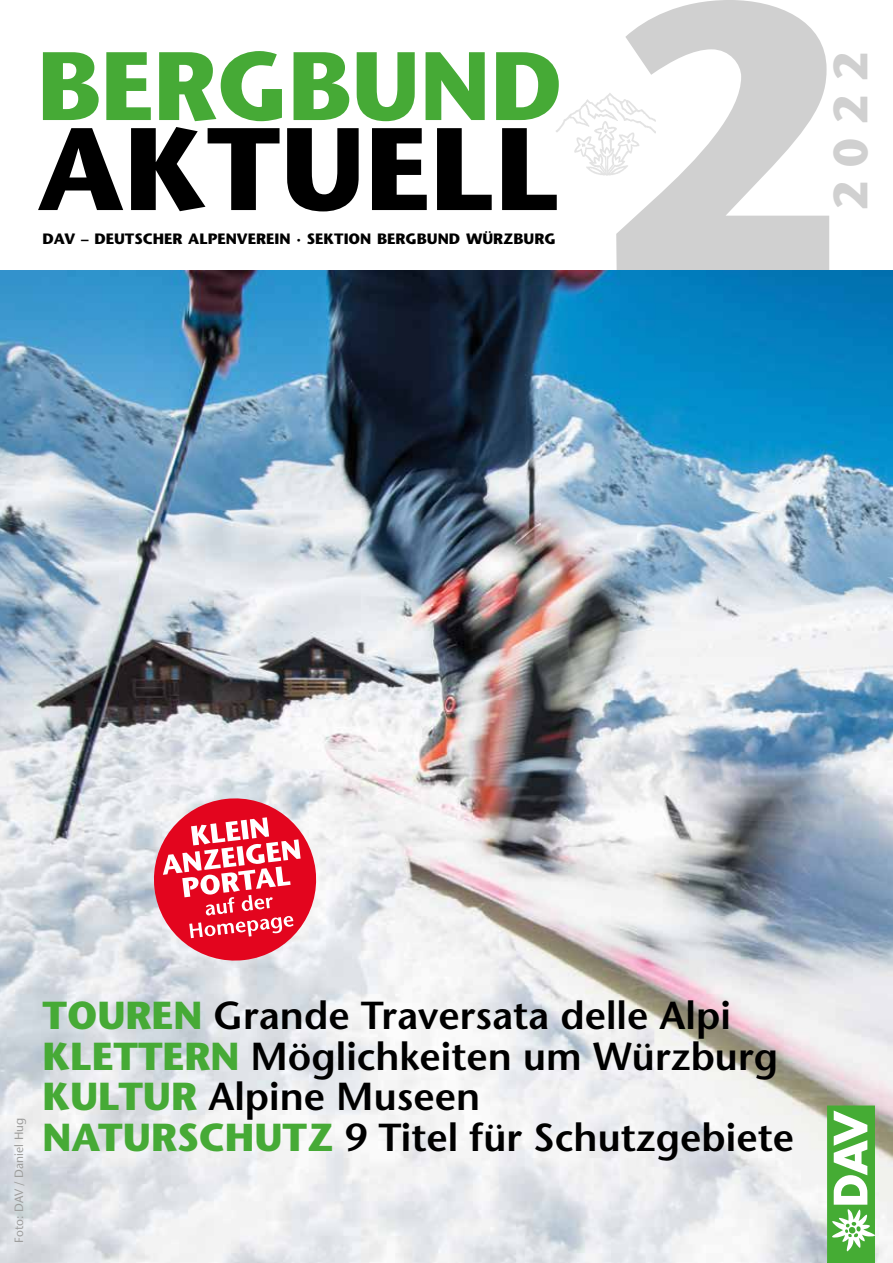
<style>
.page{position:relative;width:893px;height:1263px;background:#fff}
.page>*{position:absolute;margin:0;border:0;box-sizing:border-box;transform-origin:0 0}
.t1{font:700 117px "Stone Sans";color:#000}
.t2{font:700 96.9px "Stone Sans";color:#46aa36}
.t3{font:700 48px "Stone Sans";color:#d0d0d0;scale:.95 1}
.t4{font:600 39px/40.5px "Stone Sans";color:#000}
.t5{font:700 15px "Stone Sans";color:#000}
.t6{font:12px "Stone Sans";color:#9d9d9c}
.s1{font-weight:700;color:#46aa36}
</style>
<div class="page">
<svg style="left:616px;top:0;width:213px;height:270px;fill:#d0d0d0"></svg>
<img style="left:0;top:270px;width:893px;height:993px">
<svg style="left:827px;top:1105px;width:47px;height:158px"></svg>
<svg style="left:149px;top:794px;width:172px;height:171px"></svg>
<img style="left:556px;top:93px;width:100px;height:82px">
<h2 class="t2" style="left:37px;top:25px;width:527px">BERGBUND</h2>
<h1 class="t1" style="left:37px;top:95px;width:524px">AKTUELL</h1>
<p class="t5" style="left:43px;top:229px;width:515px">DAV – DEUTSCHER ALPENVEREIN · SEKTION BERGBUND WÜRZBURG</p>
<p class="t3" style="left:820px;top:210px;width:168px;rotate:-90deg">2022</p>
<p class="t6" style="left:11px;top:1242px;width:126px;rotate:-90deg">Foto: DAV / Daniel Hug</p>
<p class="t4" style="left:43px;top:995px;width:753px"><span class="s1">TOUREN</span> Grande Traversata delle Alpi <span class="s1">KLETTERN</span> Möglichkeiten um Würzburg <span class="s1">KULTUR</span> Alpine Museen<br><span class="s1">NATURSCHUTZ</span> 9 Titel für Schutzgebiete</p>
</div>
